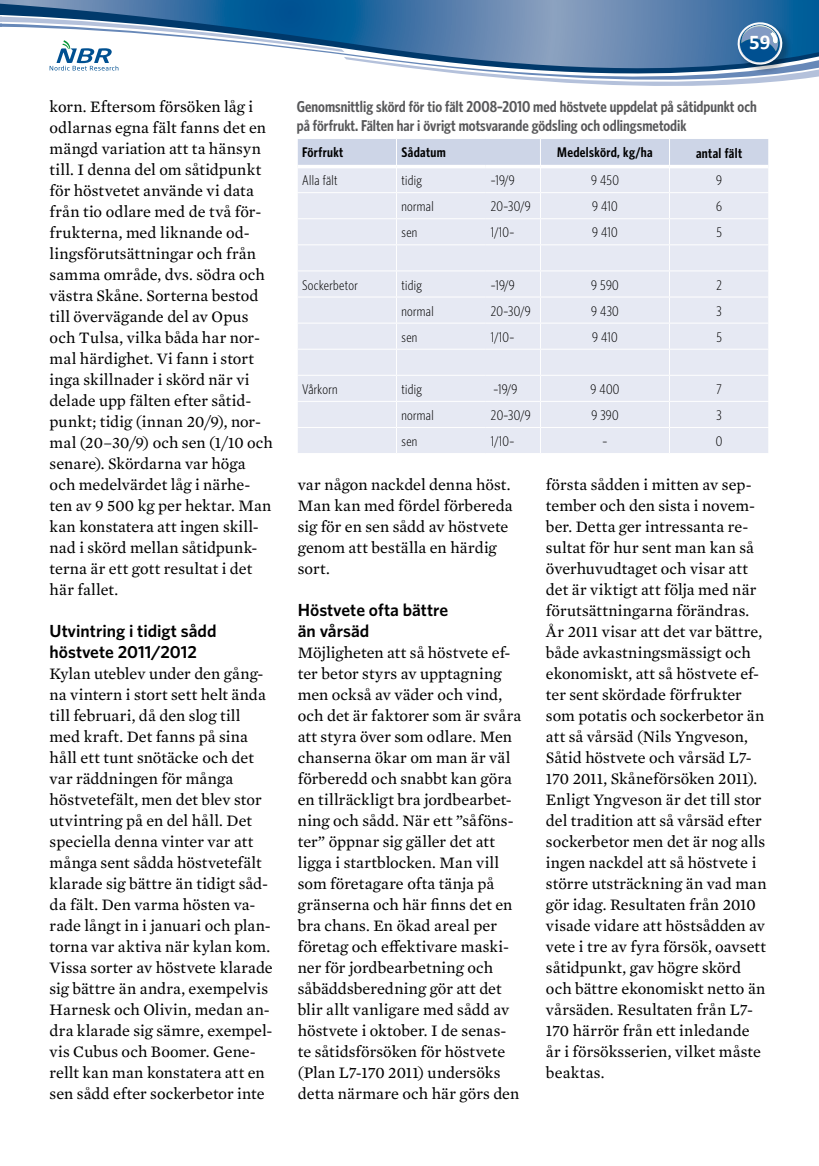
<style>
.page{position:relative;width:819px;height:1166px;background:#fff}
.page>*{position:absolute;margin:0;border:0;box-sizing:border-box;transform-origin:0 0}
.t1{font:700 21px "Calibri";color:#fff}
.t2{font:600 17.5px/21px "Whitney";color:#000}
.t3{font:16.28px/21px "Mercury Text G2";letter-spacing:.005em;color:#000}
.t4{font:600 15.75px/19.2px "Whitney Condensed";color:#58585a}
.t5{font:300 14px "Whitney Condensed";letter-spacing:.025em;color:#000}
.t6{font:600 14px "Whitney Condensed";letter-spacing:.025em;color:#000}
</style>
<div class="page">
<svg style="left:0;top:0;width:818px;height:86px"></svg>
<svg style="left:298px;top:139px;width:471px;height:314px;background:#e4e8f2"></svg>
<p class="t3" style="left:50px;top:95px;width:225px">korn. Eftersom försöken låg i odlarnas egna fält fanns det en mängd variation att ta hänsyn till. I denna del om såtidpunkt för höstvetet använde vi data från tio odlare med de två för&shy;frukterna, med liknande od&shy;lingsförutsättningar och från samma område, dvs. södra och västra Skåne. Sorterna bestod till övervägande del av Opus och Tulsa, vilka båda har nor&shy;mal härdighet. Vi fann i stort inga skillnader i skörd när vi delade upp fälten efter såtid&shy;punkt; tidig (innan 20/9), nor&shy;mal (20–30/9) och sen (1/10 och senare). Skördarna var höga och medelvärdet låg i närhe&shy;ten av 9 500 kg per hektar. Man kan konstatera att ingen skill&shy;nad i skörd mellan såtidpunk&shy;terna är ett gott resultat i det här fallet.</p>
<p class="t2" style="left:50px;top:620px;width:168px">Utvintring i tidigt sådd höstvete 2011/2012</p>
<p class="t3" style="left:50px;top:662px;width:225px">Kylan uteblev under den gång&shy;na vintern i stort sett helt ända till februari, då den slog till med kraft. Det fanns på sina håll ett tunt snötäcke och det var räddningen för många höstvetefält, men det blev stor utvintring på en del håll. Det speciella denna vinter var att många sent sådda höstvetefält klarade sig bättre än tidigt såd&shy;da fält. Den varma hösten va&shy;rade långt in i januari och plan&shy;torna var aktiva när kylan kom.<br>Vissa sorter av höstvete klarade sig bättre än andra, exempelvis<br>Harnesk och Olivin, medan an&shy;dra klarade sig sämre, exempel&shy;vis Cubus och Boomer. Gene&shy;rellt kan man konstatera att en sen sådd efter sockerbetor inte</p>
<p class="t1" style="left:749px;top:28px;width:23px">59</p>
<p class="t4" style="left:297px;top:96px;width:461px">Genomsnittlig skörd för tio fält 2008–2010 med höstvete uppdelat på såtidpunkt och på förfrukt. Fälten har i övrigt motsvarande gödsling och odlingsmetodik</p>
<p class="t6" style="left:302px;top:144px;width:43px">Förfrukt</p>
<p class="t6" style="left:401px;top:144px;width:46px">Sådatum</p>
<p class="t6" style="left:557px;top:144px;width:97px">Medelskörd, kg/ha</p>
<p class="t6" style="left:696px;top:144px;width:48px">antal fält</p>
<p class="t5" style="left:302px;top:172px;width:37px">Alla fält</p>
<p class="t5" style="left:401px;top:172px;width:22px">tidig</p>
<p class="t5" style="left:491px;top:172px;width:25px">–19/9</p>
<p class="t5" style="left:591px;top:172px;width:29px">9 450</p>
<p class="t5" style="left:716px;top:172px;width:7px">9</p>
<p class="t5" style="left:401px;top:198px;width:34px">normal</p>
<p class="t5" style="left:491px;top:198px;width:41px">20–30/9</p>
<p class="t5" style="left:592px;top:198px;width:27px">9 410</p>
<p class="t5" style="left:716px;top:198px;width:7px">6</p>
<p class="t5" style="left:401px;top:224px;width:17px">sen</p>
<p class="t5" style="left:491px;top:224px;width:25px">1/10–</p>
<p class="t5" style="left:592px;top:224px;width:27px">9 410</p>
<p class="t5" style="left:716px;top:224px;width:7px">5</p>
<p class="t5" style="left:302px;top:276px;width:57px">Sockerbetor</p>
<p class="t5" style="left:401px;top:276px;width:22px">tidig</p>
<p class="t5" style="left:491px;top:276px;width:25px">–19/9</p>
<p class="t5" style="left:591px;top:276px;width:29px">9 590</p>
<p class="t5" style="left:716px;top:276px;width:7px">2</p>
<p class="t5" style="left:401px;top:303px;width:34px">normal</p>
<p class="t5" style="left:491px;top:303px;width:41px">20–30/9</p>
<p class="t5" style="left:591px;top:303px;width:29px">9 430</p>
<p class="t5" style="left:716px;top:303px;width:7px">3</p>
<p class="t5" style="left:401px;top:329px;width:17px">sen</p>
<p class="t5" style="left:491px;top:329px;width:25px">1/10–</p>
<p class="t5" style="left:592px;top:329px;width:27px">9 410</p>
<p class="t5" style="left:716px;top:329px;width:7px">5</p>
<p class="t5" style="left:302px;top:381px;width:37px">Vårkorn</p>
<p class="t5" style="left:401px;top:381px;width:22px">tidig</p>
<p class="t5" style="left:493px;top:381px;width:25px">–19/9</p>
<p class="t5" style="left:590px;top:381px;width:30px">9 400</p>
<p class="t5" style="left:716px;top:381px;width:7px">7</p>
<p class="t5" style="left:401px;top:407px;width:34px">normal</p>
<p class="t5" style="left:491px;top:407px;width:41px">20–30/9</p>
<p class="t5" style="left:591px;top:407px;width:29px">9 390</p>
<p class="t5" style="left:716px;top:407px;width:7px">3</p>
<p class="t5" style="left:401px;top:433px;width:17px">sen</p>
<p class="t5" style="left:491px;top:433px;width:25px">1/10–</p>
<p class="t5" style="left:602px;top:433px;width:6px">–</p>
<p class="t5" style="left:715px;top:433px;width:8px">0</p>
<p class="t3" style="left:298px;top:474px;width:216px">var någon nackdel denna höst.<br>Man kan med fördel förbereda sig för en sen sådd av höstvete genom att beställa en härdig sort.</p>
<p class="t2" style="left:298px;top:599px;width:152px">Höstvete ofta bättre än vårsäd</p>
<p class="t3" style="left:298px;top:642px;width:225px">Möjligheten att så höstvete ef&shy;ter betor styrs av upptagning men också av väder och vind, och det är faktorer som är svåra att styra över som odlare. Men chanserna ökar om man är väl förberedd och snabbt kan göra en tillräckligt bra jordbearbet&shy;ning och sådd. När ett ”såföns&shy;ter” öppnar sig gäller det att ligga i startblocken. Man vill som företagare ofta tänja på gränserna och här finns det en bra chans. En ökad areal per företag och effektivare maski&shy;ner för jordbearbetning och såbäddsberedning gör att det blir allt vanligare med sådd av höstvete i oktober. I de senas&shy;te såtidsförsöken för höstvete (Plan L7-170 2011) undersöks detta närmare och här görs den</p>
<p class="t3" style="left:546px;top:474px;width:222px">första sådden i mitten av sep&shy;tember och den sista i novem&shy;ber. Detta ger intressanta re&shy;sultat för hur sent man kan så överhuvudtaget och visar att det är viktigt att följa med när förutsättningarna förändras.<br>År 2011 visar att det var bättre, både avkastningsmässigt och ekonomiskt, att så höstvete ef&shy;ter sent skördade förfrukter som potatis och sockerbetor än att så vårsäd (Nils Yngveson,<br>Såtid höstvete och vårsäd L7-<br>170 2011, Skåneförsöken 2011).<br>Enligt Yngveson är det till stor del tradition att så vårsäd efter sockerbetor men det är nog alls ingen nackdel att så höstvete i större utsträckning än vad man gör idag. Resultaten från 2010 visade vidare att höstsådden av vete i tre av fyra försök, oavsett såtidpunkt, gav högre skörd och bättre ekonomiskt netto än vårsäden. Resultaten från L7-<br>170 härrör från ett inledande år i försöksserien, vilket måste beaktas.</p>
</div>
